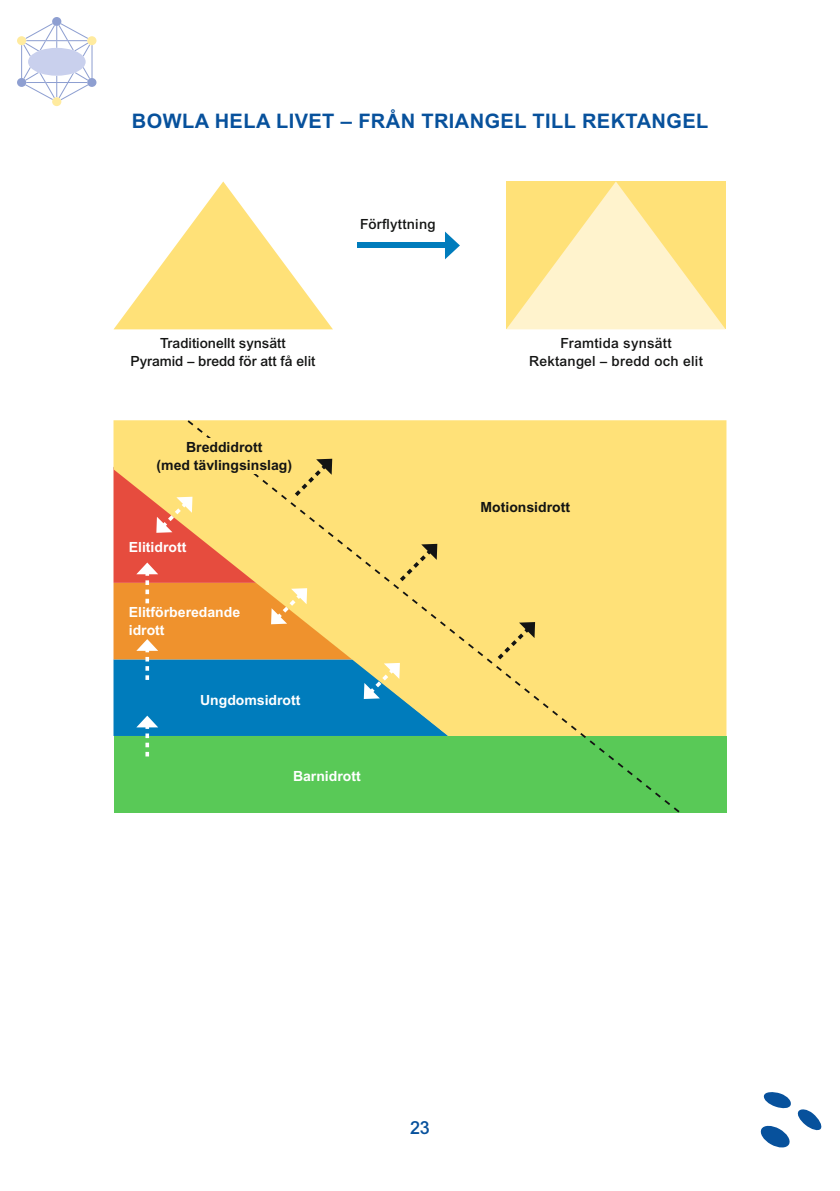
<style>
.page{position:relative;width:840px;height:1191px;background:#fff}
.page>*{position:absolute;margin:0;border:0;box-sizing:border-box;transform-origin:0 0}
.t1{font:700 20px "Arial MT Std";letter-spacing:.02em;color:#07519c}
.t2{font:500 18px "Arial MT Std";color:#07519c}
.t3{font:700 14px/18px "Arial MT Std";color:#fff}
.t4{font:500 14px/18px "Arial MT Std";letter-spacing:.02em;color:#131413;text-align:center}
.t5{font:500 14px/18px "Arial MT Std";color:#131413;text-align:center}
.t6{font:700 14px/18px "Arial MT Std";color:#131413;text-align:center}
</style>
<div class="page">
<svg style="left:760px;top:1092px;width:62px;height:56px"></svg>
<svg style="left:17px;top:17px;width:79px;height:89px"></svg>
<svg style="left:114px;top:181px;width:219px;height:148px"></svg>
<svg style="left:506px;top:181px;width:219px;height:148px"></svg>
<div style="left:357px;top:243px;width:92px;height:5px;background:#007cbc"></div>
<svg style="left:444px;top:231px;width:15px;height:28px"></svg>
<div style="left:113px;top:736px;width:613px;height:76px;background:#59c957"></div>
<div style="left:113px;top:420px;width:613px;height:316px;background:#ffe178"></div>
<svg style="left:187px;top:420px;width:492px;height:392px;fill:#ffe178"></svg>
<div style="left:148px;top:438px;width:152px;height:35px;background:#ffe178"></div>
<svg style="left:497px;top:622px;width:38px;height:37px"></svg>
<svg style="left:113px;top:459px;width:335px;height:297px"></svg>
<h1 class="t1" style="left:132px;top:109px;width:577px">BOWLA HELA LIVET – FRÅN TRIANGEL TILL REKTANGEL</h1>
<p class="t4" style="left:360px;top:215px;width:77px">Förflyttning</p>
<p class="t5" style="left:130px;top:334px;width:186px">Traditionellt synsätt<br>Pyramid – bredd för att få elit</p>
<p class="t4" style="left:529px;top:334px;width:175px">Framtida synsätt<br>Rektangel – bredd och elit</p>
<p class="t6" style="left:156px;top:437px;width:137px">Breddidrott<br>(med tävlingsinslag)</p>
<p class="t3" style="left:129px;top:537px;width:59px">Elitidrott</p>
<p class="t3" style="left:129px;top:602px;width:113px">Elitförberedande idrott</p>
<p class="t3" style="left:200px;top:690px;width:102px">Ungdomsidrott</p>
<p class="t3" style="left:293px;top:767px;width:69px">Barnidrott</p>
<p class="t6" style="left:480px;top:498px;width:91px">Motionsidrott</p>
<p class="t2" style="left:410px;top:1117px;width:21px">23</p>
</div>
